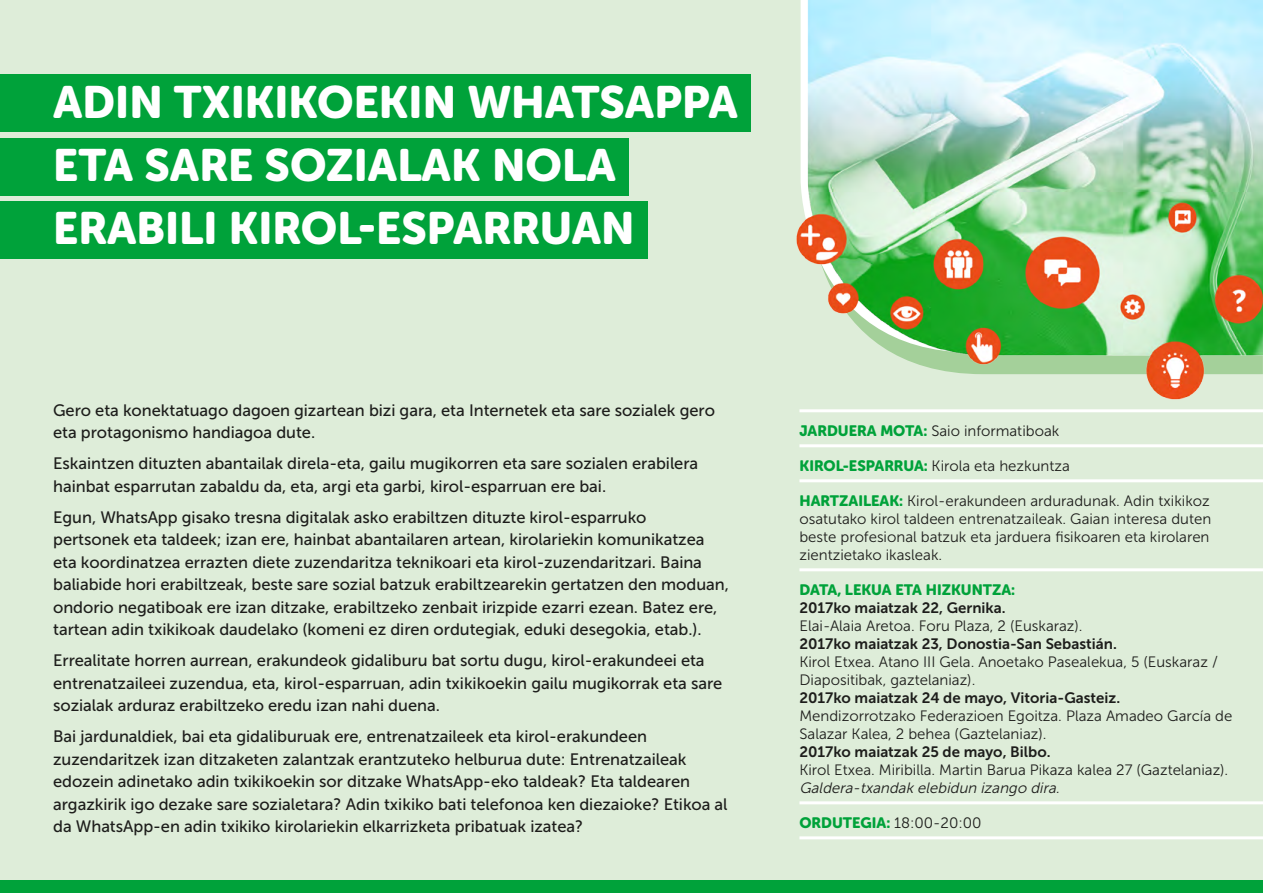
<style>
.page{position:relative;width:1263px;height:893px;background:#deedd9}
.page>*{position:absolute;margin:0;border:0;box-sizing:border-box;transform-origin:0 0}
.t1{font:45px/63.3px "Museo Sans Rounded 900";color:#fff}
.t2{font:16.5px/22.5px "Museo Sans 500";letter-spacing:-.005em;color:#1d1d1b}
.t3{font:15px/18px "Museo Sans 300";color:#1d1d1b}
.t4{font:15px "Museo Sans 700";color:#1d1d1b}
.t5{font:italic 15px "Museo Sans 300";color:#1d1d1b}
.t6{font:15px "Museo Sans Rounded 900";color:#00a23a}
.s1{font-family:"Museo Sans Rounded 900";color:#00a23a}
</style>
<div class="page">
<img style="left:750px;top:0;width:513px;height:400px">
<div style="left:0;top:880px;width:1263px;height:13px;background:#00a23a"></div>
<div style="left:0;top:74px;width:750px;height:58px;background:#00a23a"></div>
<div style="left:0;top:138px;width:628px;height:57px;background:#00a23a"></div>
<div style="left:0;top:201px;width:647px;height:58px;background:#00a23a"></div>
<hr style="left:799px;top:409px;width:464px;height:3px;background:#fff">
<hr style="left:799px;top:444px;width:464px;height:3px;background:#fff">
<hr style="left:799px;top:479px;width:464px;height:3px;background:#fff">
<hr style="left:799px;top:568px;width:464px;height:3px;background:#fff">
<hr style="left:799px;top:801px;width:464px;height:3px;background:#fff">
<hr style="left:799px;top:836px;width:464px;height:3px;background:#fff">
<h1 class="t1" style="left:53px;top:71px;width:686px">ADIN TXIKIKOEKIN WHATSAPPA<br>ETA SARE SOZIALAK NOLA<br>ERABILI KIROL-ESPARRUAN</h1>
<p class="t2" style="left:53px;top:399px;width:663px">Gero eta konektatuago dagoen gizartean bizi gara, eta Internetek eta sare sozialek gero eta protagonismo handiagoa dute.</p>
<p class="t2" style="left:53px;top:452px;width:647px">Eskaintzen dituzten abantailak direla-eta, gailu mugikorren eta sare sozialen erabilera hainbat esparrutan zabaldu da, eta, argi eta garbi, kirol-esparruan ere bai.</p>
<p class="t2" style="left:53px;top:506px;width:677px">Egun, WhatsApp gisako tresna digitalak asko erabiltzen dituzte kirol-esparruko<br>pertsonek eta taldeek; izan ere, hainbat abantailaren artean, kirolariekin komunikatzea eta koordinatzea errazten diete zuzendaritza teknikoari eta kirol-zuzendaritzari. Baina baliabide hori erabiltzeak, beste sare sozial batzuk erabiltzearekin gertatzen den moduan, ondorio negatiboak ere izan ditzake, erabiltzeko zenbait irizpide ezarri ezean. Batez ere, tartean adin txikikoak daudelako (komeni ez diren ordutegiak, eduki desegokia, etab.).</p>
<p class="t2" style="left:53px;top:649px;width:671px">Errealitate horren aurrean, erakundeok gidaliburu bat sortu dugu, kirol-erakundeei eta entrenatzaileei zuzendua, eta, kirol-esparruan, adin txikikoekin gailu mugikorrak eta sare sozialak arduraz erabiltzeko eredu izan nahi duena.</p>
<p class="t2" style="left:53px;top:725px;width:676px">Bai jardunaldiek, bai eta gidaliburuak ere, entrenatzaileek eta kirol-erakundeen zuzendaritzek izan ditzaketen zalantzak erantzuteko helburua dute: Entrenatzaileak edozein adinetako adin txikikoekin sor ditzake WhatsApp-eko taldeak? Eta taldearen argazkirik igo dezake sare sozialetara? Adin txikiko bati telefonoa ken diezaioke? Etikoa al da WhatsApp-en adin txikiko kirolariekin elkarrizketa pribatuak izatea?</p>
<p class="t3" style="left:799px;top:422px;width:261px"><span class="s1">JARDUERA MOTA:</span> Saio informatiboak</p>
<p class="t3" style="left:799px;top:457px;width:272px"><span class="s1">KIROL-ESPARRUA:</span> Kirola eta hezkuntza</p>
<p class="t3" style="left:799px;top:492px;width:413px;text-align:justify"><span class="s1">HARTZAILEAK:</span> Kirol-erakundeen arduradunak. Adin txikikoz osatutako kirol taldeen entrenatzaileak. Gaian interesa duten beste profesional batzuk eta jarduera fisikoaren eta kirolaren zientzietako ikasleak.</p>
<p class="t6" style="left:799px;top:581px;width:217px">DATA, LEKUA ETA HIZKUNTZA:</p>
<p class="t4" style="left:799px;top:599px;width:208px">2017ko maiatzak 22, Gernika.</p>
<p class="t3" style="left:799px;top:617px;width:285px">Elai-Alaia Aretoa. Foru Plaza, 2 (Euskaraz).</p>
<p class="t4" style="left:799px;top:635px;width:319px">2017ko maiatzak 23, Donostia-San Sebastián.</p>
<p class="t3" style="left:799px;top:653px;width:420px">Kirol Etxea. Atano III Gela. Anoetako Pasealekua, 5 (Euskaraz /<br>Diapositibak, gaztelaniaz).</p>
<p class="t4" style="left:799px;top:689px;width:322px">2017ko maiatzak 24 de mayo, Vitoria-Gasteiz.</p>
<p class="t3" style="left:799px;top:707px;width:434px">Mendizorrotzako Federazioen Egoitza. Plaza Amadeo García de<br>Salazar Kalea, 2 behea (Gaztelaniaz).</p>
<p class="t4" style="left:799px;top:743px;width:253px">2017ko maiatzak 25 de mayo, Bilbo.</p>
<p class="t3" style="left:799px;top:761px;width:430px">Kirol Etxea. Miribilla. Martin Barua Pikaza kalea 27 (Gaztelaniaz).</p>
<p class="t5" style="left:799px;top:780px;width:265px">Galdera-txandak elebidun izango dira.</p>
<p class="t3" style="left:799px;top:814px;width:184px"><span class="s1">ORDUTEGIA:</span> 18:00-20:00</p>
</div>
